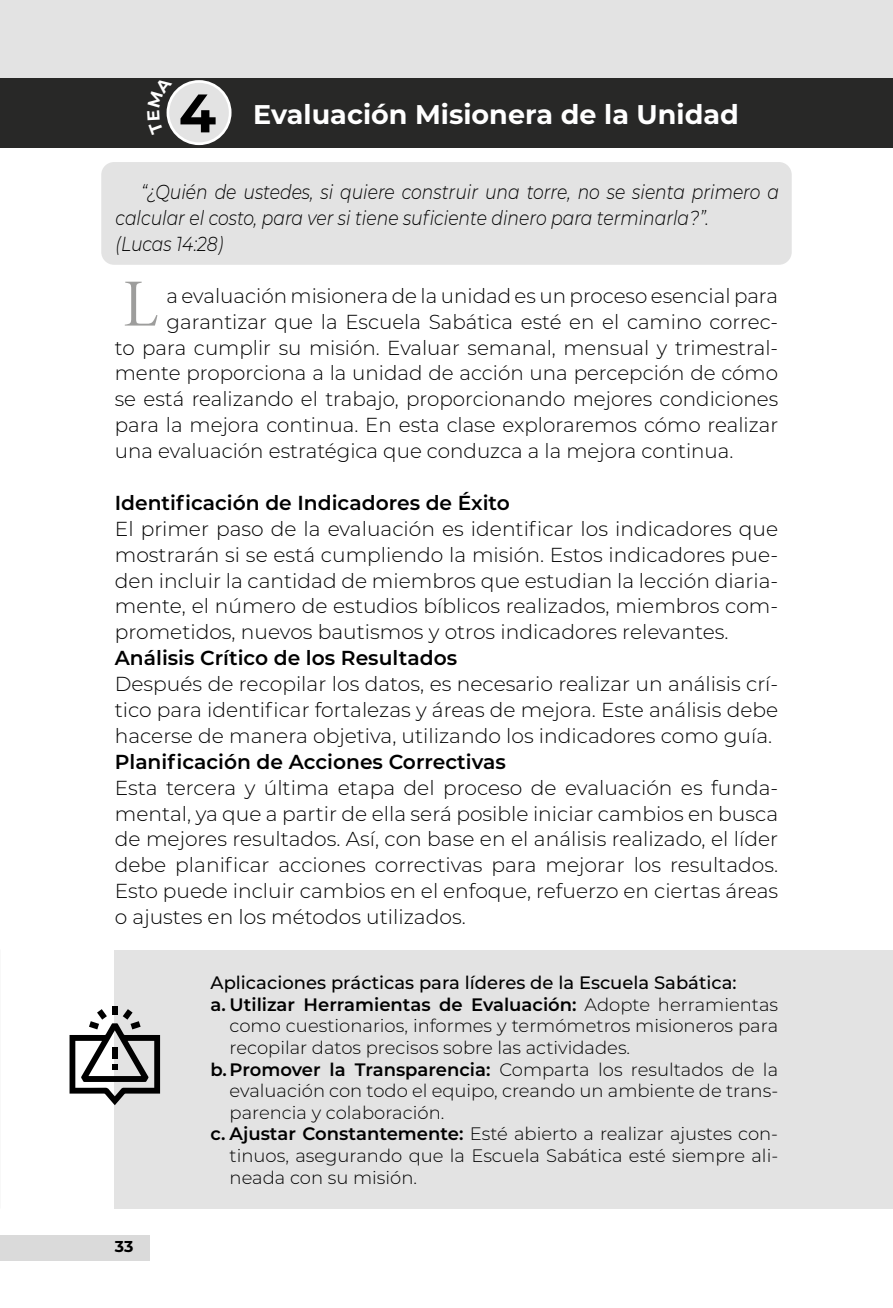
<style>
.page{position:relative;width:893px;height:1308px;background:#fff}
.page>*{position:absolute;margin:0;border:0;box-sizing:border-box;transform-origin:0 0}
.t1{font:67.5px "Minion Variable Concept";color:#9d9d9c}
.t2{font:700 27px "Montserrat";color:#fff}
.t3{font:300 20.25px/25.9px "Montserrat";color:#000;text-align:justify}
.t4{font:italic 300 20.25px/25.9px "Montserrat";color:#000;scale:.85 1}
.t5{font:600 20.25px "Montserrat";color:#000}
.t6{font:300 18px "Montserrat";color:#000}
.t7{font:600 18px "Montserrat";color:#000}
.t8{font:500 18px "Montserrat";color:#000}
.t9{font:700 15.75px "Montserrat";color:#000}
.s1{font-size:54.23px;color:#000}
.s2{font-weight:300}
.s3{font-weight:600}
</style>
<div class="page">
<div style="left:0;top:0;width:893px;height:147px;background:#e3e3e3"></div>
<div style="left:0;top:78px;width:893px;height:69px;background:#282827"></div>
<div style="left:115px;top:950px;width:778px;height:258px;background:#e3e3e3"></div>
<div style="left:101px;top:162px;width:691px;height:103px;background:#e3e3e3;border-radius:13px"></div>
<div style="left:112px;top:1006px;width:6px;height:8px;background:#000"></div>
<svg style="left:70px;top:1009px;width:90px;height:96px"></svg>
<div style="left:0;top:1234px;width:149px;height:26px;background:#dadada"></div>
<div style="left:168px;top:81px;width:62px;height:63px;background:#e3e3e3;border-radius:50%"></div>
<div style="left:167px;top:80px;width:65px;height:65px;border:3px solid #fff;border-radius:50%"></div>
<svg style="left:166px;top:95px;width:6px;height:36px"></svg>
<h2 class="t2" style="left:179px;top:95px;width:562px"><span class="s1">4</span> Evaluación Misionera de la Unidad</h2>
<p class="t4" style="left:116px;top:178px;width:782px;text-indent:26px">“¿Quién de ustedes, si quiere construir una torre, no se sienta primero a calcular el costo, para ver si tiene suficiente dinero para terminarla?”.<br>(Lucas 14:28)</p>
<h1 class="t1" style="left:123px;top:257px;width:37px">L</h1>
<p class="t3" style="left:167px;top:282px;width:613px">a evaluación misionera de la unidad es un proceso esencial para</p>
<p class="t3" style="left:167px;top:308px;width:613px">garantizar que la Escuela Sabática esté en el camino correc-</p>
<p class="t3" style="left:115px;top:334px;width:665px">to para cumplir su misión. Evaluar semanal, mensual y trimestral-</p>
<p class="t3" style="left:115px;top:360px;width:665px">mente proporciona a la unidad de acción una percepción de cómo</p>
<p class="t3" style="left:115px;top:385px;width:665px">se está realizando el trabajo, proporcionando mejores condiciones</p>
<p class="t3" style="left:115px;top:411px;width:665px">para la mejora continua. En esta clase exploraremos cómo realizar</p>
<p class="t3" style="left:115px;top:437px;width:620px">una evaluación estratégica que conduzca a la mejora continua.</p>
<p class="t5" style="left:115px;top:488px;width:397px">Identificación de Indicadores de Éxito</p>
<p class="t3" style="left:115px;top:515px;width:665px">El primer paso de la evaluación es identificar los indicadores que mostrarán si se está cumpliendo la misión. Estos indicadores pue&shy;den incluir la cantidad de miembros que estudian la lección diaria&shy;mente, el número de estudios bíblicos realizados, miembros com&shy;prometidos, nuevos bautismos y otros indicadores relevantes.</p>
<p class="t5" style="left:115px;top:643px;width:344px">Análisis Crítico de los Resultados</p>
<p class="t3" style="left:115px;top:670px;width:665px">Después de recopilar los datos, es necesario realizar un análisis crí&shy;tico para identificar fortalezas y áreas de mejora. Este análisis debe hacerse de manera objetiva, utilizando los indicadores como guía.</p>
<p class="t5" style="left:115px;top:747px;width:392px">Planificación de Acciones Correctivas</p>
<p class="t3" style="left:115px;top:774px;width:665px">Esta tercera y última etapa del proceso de evaluación es funda&shy;mental, ya que a partir de ella será posible iniciar cambios en busca de mejores resultados. Así, con base en el análisis realizado, el líder debe planificar acciones correctivas para mejorar los resultados.<br>Esto puede incluir cambios en el enfoque, refuerzo en ciertas áreas o ajustes en los métodos utilizados.</p>
<p class="t9" style="left:115px;top:1234px;width:20px">33</p>
<p class="t8" style="left:210px;top:970px;width:528px">Aplicaciones prácticas para líderes de la Escuela Sabática:</p>
<p class="t7" style="left:210px;top:991px;width:569px">a. Utilizar Herramientas de Evaluación: <span class="s2">Adopte herramientas</span></p>
<p class="t6" style="left:230px;top:1013px;width:550px">como cuestionarios, informes y termómetros misioneros para</p>
<p class="t6" style="left:230px;top:1035px;width:402px">recopilar datos precisos sobre las actividades.</p>
<p class="t7" style="left:210px;top:1056px;width:569px">b.Promover la Transparencia: <span class="s2">Comparta los resultados de la</span></p>
<p class="t6" style="left:230px;top:1078px;width:550px">evaluación con todo el equipo, creando un ambiente de trans-</p>
<p class="t6" style="left:230px;top:1100px;width:216px">parencia y colaboración.</p>
<p class="t6" style="left:210px;top:1121px;width:569px"><span class="s3">c. Ajustar Constantemente:</span> Esté abierto a realizar ajustes con-</p>
<p class="t6" style="left:230px;top:1143px;width:550px">tinuos, asegurando que la Escuela Sabática esté siempre ali-</p>
<p class="t6" style="left:230px;top:1164px;width:189px">neada con su misión.</p>
</div>
